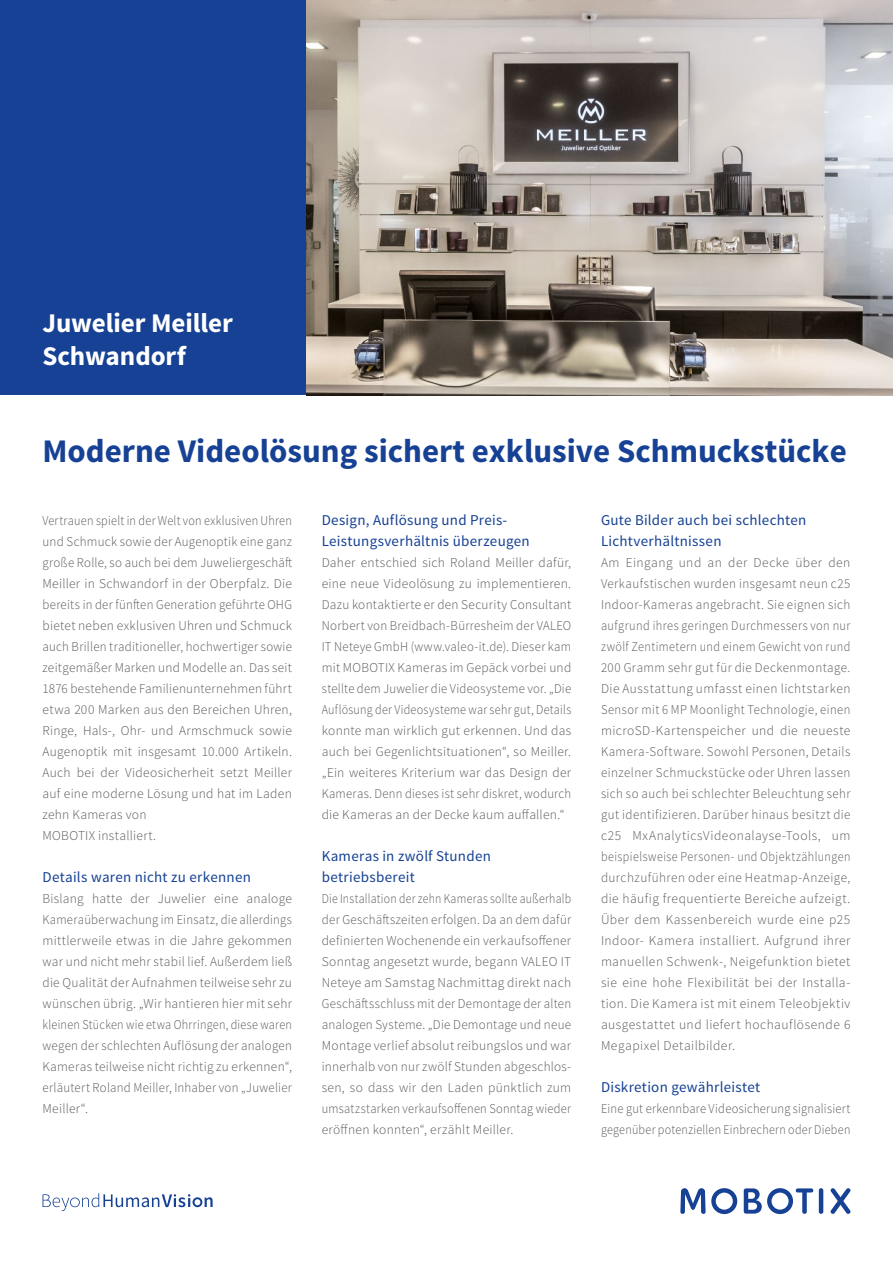
<style>
.page{position:relative;width:893px;height:1263px;background:#fff}
.page>*{position:absolute;margin:0;border:0;box-sizing:border-box;transform-origin:0 0}
._01_Header_Source_Sa{font:700 33px "Source Sans Pro";color:#164194}
._01_BU_im_blauen_Fel{font:700 27px "Source Sans Pro";letter-spacing:-.005em;color:#fff}
._03_Zwischen_Head{font:15px/21px "Source Sans Pro";letter-spacing:.02em;color:#164194}
._02_Body_Text{font:300 13.5px/21px "Source Sans Pro";letter-spacing:.02em;color:#575756;text-align:justify}
._02_Body_Text-2{font:300 13.5px/21px "Source Sans Pro";letter-spacing:.02em;color:#575756;text-align:justify;scale:.88 1}
._02_Body_Text-3{font:300 13.5px/21px "Source Sans Pro";letter-spacing:.02em;color:#575756;text-align:justify;scale:.91 1}
._02_Body_Text-4{font:300 13.5px/21px "Source Sans Pro";letter-spacing:.02em;color:#575756;text-align:justify;scale:.9 1}
._02_Body_Text-5{font:300 13.5px "Source Sans Pro";letter-spacing:.02em;color:#575756;scale:.93 1}
._02_Body_Text-6{font:300 13.5px "Source Sans Pro";letter-spacing:.02em;color:#575756;scale:.96 1}
</style>
<div class="page">
<hr style="left:819px;top:1188px;width:4px;height:26px;background:#164194;border-radius:2px">
<svg style="left:831px;top:1188px;width:19px;height:26px"></svg>
<svg style="left:680px;top:1188px;width:57px;height:26px"></svg>
<svg style="left:744px;top:1188px;width:69px;height:26px"></svg>
<svg style="left:43px;top:1193px;width:170px;height:18px"></svg>
<div style="left:0;top:0;width:307px;height:395px;background:#164194"></div>
<img style="left:307px;top:0;width:586px;height:395px">
<p class="_01_BU_im_blauen_Fel" style="left:43px;top:306px;width:192px">Juwelier Meiller</p>
<p class="_01_BU_im_blauen_Fel" style="left:43px;top:339px;width:145px">Schwandorf</p>
<p class="_01_Header_Source_Sa" style="left:43px;top:429px;width:806px">Moderne Videolösung sichert exklusive Schmuckstücke</p>
<p class="_02_Body_Text-3" style="left:43px;top:510px;width:276px">Vertrauen spielt in der Welt von exklusiven Uhren und Schmuck sowie der Augenoptik eine ganz große Rolle, so auch bei dem Juweliergeschäft Meiller in Schwandorf in der Oberpfalz. Die bereits in der fünften Generation geführte OHG bietet neben exklusiven Uhren und Schmuck auch Brillen traditioneller, hochwertiger sowie</p>
<p class="_02_Body_Text" style="left:43px;top:657px;width:251px">zeitgemäßer Marken und Modelle an. Das seit 1876 bestehende Familienunternehmen führt etwa 200 Marken aus den Bereichen Uhren, Ringe, Hals-, Ohr- und Armschmuck sowie Augenoptik mit insgesamt 10.000 Artikeln.<br>Auch bei der Videosicherheit setzt Meiller auf eine moderne Lösung und hat im Laden zehn Kameras von</p>
<p class="_02_Body_Text" style="left:43px;top:825px;width:115px">MOBOTIX installiert.</p>
<p class="_03_Zwischen_Head" style="left:43px;top:866px;width:210px">Details waren nicht zu erkennen</p>
<p class="_02_Body_Text" style="left:43px;top:888px;width:251px">Bislang hatte der Juwelier eine analoge<br>Kameraüberwachung im Einsatz, die allerdings</p>
<p class="_02_Body_Text" style="left:43px;top:930px;width:251px">mittlerweile etwas in die Jahre gekommen war und nicht mehr stabil lief. Außerdem ließ die Qualität der Aufnahmen teilweise sehr zu wünschen übrig. „Wir hantieren hier mit sehr kleinen Stücken wie etwa Ohrringen, diese waren</p>
<p class="_02_Body_Text-6" style="left:43px;top:1037px;width:261px">wegen der schlechten Auflösung der analogen</p>
<p class="_02_Body_Text" style="left:43px;top:1056px;width:251px">Kameras teilweise nicht richtig zu erkennen“, erläutert Roland Meiller, Inhaber von „Juwelier Meiller“.</p>
<p class="_03_Zwischen_Head" style="left:322px;top:509px;width:209px">Design, Auflösung und Preis-<br>Leistungsverhältnis überzeugen</p>
<p class="_02_Body_Text" style="left:322px;top:552px;width:251px">Daher entschied sich Roland Meiller dafür, eine neue Videolösung zu implementieren.<br>Dazu kontaktierte er den Security Consultant Norbert von Breidbach-Bürresheim der VALEO IT Neteye GmbH (www.valeo-it.de). Dieser kam mit MOBOTIX Kameras im Gepäck vorbei und stellte dem Juwelier die Videosysteme vor. „Die</p>
<p class="_02_Body_Text-4" style="left:322px;top:699px;width:279px">Auflösung der Videosysteme war sehr gut, Details konnte man wirklich gut erkennen. Und das auch bei Gegenlichtsituationen“, so Meiller. „Ein weiteres Kriterium war das Design der Kameras. Denn dieses ist sehr diskret, wodurch die Kameras an der Decke kaum auffallen.“</p>
<p class="_03_Zwischen_Head" style="left:322px;top:845px;width:171px">Kameras in zwölf Stunden betriebsbereit</p>
<p class="_02_Body_Text-2" style="left:322px;top:888px;width:285px">Die Installation der zehn Kameras sollte außerhalb der Geschäftszeiten erfolgen. Da an dem dafür definierten Wochenende ein verkaufsoffener Sonntag angesetzt wurde, begann VALEO IT Neteye am Samstag Nachmittag direkt nach Geschäftsschluss mit der Demontage der alten analogen Systeme. „Die Demontage und neue Montage verlief absolut reibungslos und war innerhalb von nur zwölf Stunden abgeschlos&shy;sen, so dass wir den Laden pünktlich zum umsatzstarken verkaufsoffenen Sonntag wieder eröffnen konnten“, erzählt Meiller.</p>
<p class="_03_Zwischen_Head" style="left:601px;top:509px;width:207px">Gute Bilder auch bei schlechten</p>
<p class="_03_Zwischen_Head" style="left:601px;top:530px;width:122px">Lichtverhältnissen</p>
<p class="_02_Body_Text" style="left:601px;top:552px;width:251px">Am Eingang und an der Decke über den Verkaufstischen wurden insgesamt neun c25<br>Indoor-Kameras angebracht. Sie eignen sich aufgrund ihres geringen Durchmessers von nur zwölf Zentimetern und einem Gewicht von rund 200 Gramm sehr gut für die Deckenmontage.<br>Die Ausstattung umfasst einen lichtstarken Sensor mit 6 MP Moonlight Technologie, einen microSD-Kartenspeicher und die neueste Kamera-Software. Sowohl Personen, Details einzelner Schmuckstücke oder Uhren lassen sich so auch bei schlechter Beleuchtung sehr gut identifizieren. Darüber hinaus besitzt die c25 MxAnalyticsVideonalayse-Tools, um beispielsweise Personen- und Objektzählungen durchzuführen oder eine Heatmap-Anzeige, die häufig frequentierte Bereiche aufzeigt.<br>Über dem Kassenbereich wurde eine p25<br>Indoor- Kamera installiert. Aufgrund ihrer manuellen Schwenk-, Neigefunktion bietet sie eine hohe Flexibilität bei der Installa&shy;tion. Die Kamera ist mit einem Teleobjektiv ausgestattet und liefert hochauflösende 6<br>Megapixel Detailbilder.</p>
<p class="_03_Zwischen_Head" style="left:601px;top:1076px;width:161px">Diskretion gewährleistet</p>
<p class="_02_Body_Text-5" style="left:601px;top:1100px;width:270px">Eine gut erkennbare Videosicherung signalisiert</p>
<p class="_02_Body_Text-4" style="left:601px;top:1119px;width:279px">gegenüber potenziellen Einbrechern oder Dieben</p>
</div>
